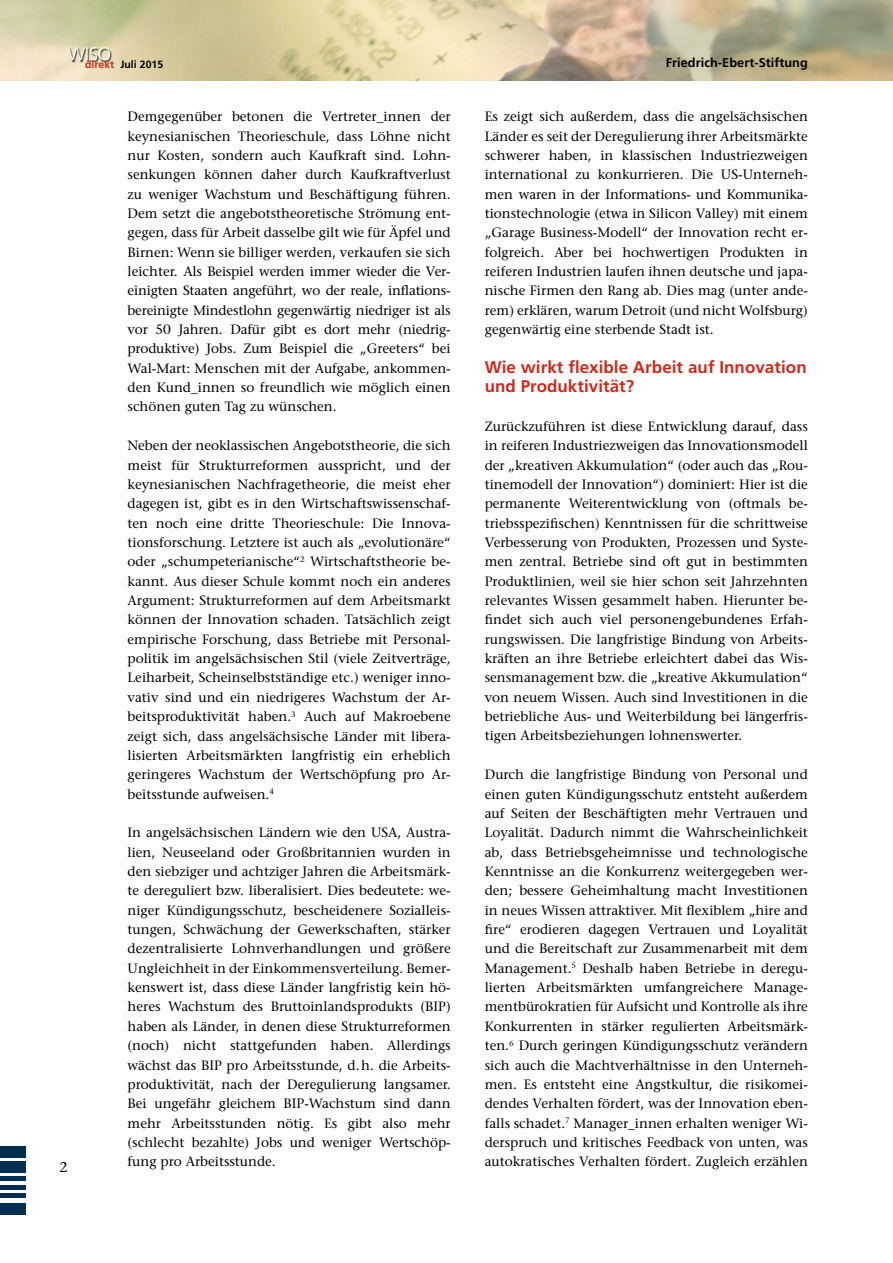
<style>
.page{position:relative;width:893px;height:1263px;background:#fff}
.page>*{position:absolute;margin:0;border:0;box-sizing:border-box;transform-origin:0 0}
.t1{font:300 18px "Frutiger";color:#fff}
.t2{font:700 16.95px/19.4px "Frutiger";letter-spacing:.005em;color:#cb2a1d}
.t3{font:14.25px "Stone Serif";color:#000}
.t4{font:13.5px/19.4px "Stone Serif";color:#000;text-align:justify}
.t5{font:700 12.75px "Frutiger";letter-spacing:.005em;color:#000}
.t6{font:700 10.5px "Frutiger";letter-spacing:.005em;color:#000}
.s1{color:#cb2a1d}
</style>
<div class="page">
<img style="left:0;top:0;width:893px;height:80px">
<div style="left:0;top:1147px;width:26px;height:11px;background:#002f52"></div>
<div style="left:0;top:1204px;width:26px;height:11px;background:#002f52"></div>
<div style="left:0;top:1161px;width:26px;height:12px;background:#002f52"></div>
<hr style="left:0;top:1177px;width:26px;height:4px;background:#002f52">
<hr style="left:0;top:1185px;width:26px;height:4px;background:#002f52">
<hr style="left:0;top:1194px;width:26px;height:4px;background:#002f52">
<div style="left:69px;top:48px;width:43px;height:14px;background:#000;opacity:.75"></div>
<h1 class="t1" style="left:68px;top:44px;width:44px">WISO</h1>
<p class="t6" style="left:85px;top:59px;width:80px"><span class="s1">direkt</span> Juli 2015</p>
<p class="t5" style="left:666px;top:55px;width:144px">Friedrich-Ebert-Stiftung</p>
<p class="t3" style="left:60px;top:1158px;width:10px">2</p>
<p class="t4" style="left:128px;top:107px;width:325px">Demgegenüber betonen die Vertreter_innen der keynesianischen Theorieschule, dass Löhne nicht nur Kosten, sondern auch Kaufkraft sind. Lohn&shy;senkungen können daher durch Kaufkraftverlust zu weniger Wachstum und Beschäftigung führen.<br>Dem setzt die angebotstheoretische Strömung ent&shy;gegen, dass für Arbeit dasselbe gilt wie für Äpfel und Birnen: Wenn sie billiger werden, verkaufen sie sich leichter. Als Beispiel werden immer wieder die Ver&shy;einigten Staaten angeführt, wo der reale, inflations&shy;bereinigte Mindestlohn gegenwärtig niedriger ist als vor 50 Jahren. Dafür gibt es dort mehr (niedrig&shy;produktive) Jobs. Zum Beispiel die „Greeters“ bei Wal-Mart: Menschen mit der Aufgabe, ankommen&shy;den Kund_innen so freundlich wie möglich einen schönen guten Tag zu wünschen.</p>
<p class="t4" style="left:128px;top:436px;width:325px">Neben der neoklassischen Angebotstheorie, die sich meist für Strukturreformen ausspricht, und der keynesianischen Nachfragetheorie, die meist eher dagegen ist, gibt es in den Wirtschaftswissenschaf&shy;ten noch eine dritte Theorieschule: Die Innova&shy;tionsforschung. Letztere ist auch als „evolutionäre“ oder „schumpeterianische“<sup>2</sup> Wirtschaftstheorie be&shy;kannt. Aus dieser Schule kommt noch ein anderes Argument: Strukturreformen auf dem Arbeitsmarkt können der Innovation schaden. Tatsächlich zeigt empirische Forschung, dass Betriebe mit Personal&shy;politik im angelsächsischen Stil (viele Zeitverträge, Leiharbeit, Scheinselbstständige etc.) weniger inno&shy;vativ sind und ein niedrigeres Wachstum der Ar&shy;beitsproduktivität haben.<sup>3</sup> Auch auf Makroebene zeigt sich, dass angelsächsische Länder mit libera&shy;lisierten Arbeitsmärkten langfristig ein erheblich geringeres Wachstum der Wertschöpfung pro Ar&shy;beitsstunde aufweisen.<sup>4</sup></p>
<p class="t4" style="left:128px;top:823px;width:325px">In angelsächsischen Ländern wie den USA, Austra&shy;lien, Neuseeland oder Großbritannien wurden in den siebziger und achtziger Jahren die Arbeitsmärk&shy;te dereguliert bzw. liberalisiert. Dies bedeutete: we&shy;niger Kündigungsschutz, bescheidenere Sozialleis&shy;tungen, Schwächung der Gewerkschaften, stärker dezentralisierte Lohnverhandlungen und größere Ungleichheit in der Einkommensverteilung. Bemer&shy;kenswert ist, dass diese Länder langfristig kein hö&shy;heres Wachstum des Bruttoinlandsprodukts (BIP) haben als Länder, in denen diese Strukturreformen (noch) nicht stattgefunden haben. Allerdings wächst das BIP pro Arbeitsstunde, d.h. die Arbeits&shy;produktivität, nach der Deregulierung langsamer.<br>Bei ungefähr gleichem BIP-Wachstum sind dann mehr Arbeitsstunden nötig. Es gibt also mehr (schlecht bezahlte) Jobs und weniger Wertschöp&shy;fung pro Arbeitsstunde.</p>
<p class="t4" style="left:485px;top:107px;width:325px">Es zeigt sich außerdem, dass die angelsächsischen Länder es seit der Deregulierung ihrer Arbeitsmärkte schwerer haben, in klassischen Industriezweigen international zu konkurrieren. Die US-Unterneh&shy;men waren in der Informations- und Kommunika&shy;tionstechnologie (etwa in Silicon Valley) mit einem „Garage Business-Modell“ der Innovation recht er&shy;folgreich. Aber bei hochwertigen Produkten in reiferen Industrien laufen ihnen deutsche und japa&shy;nische Firmen den Rang ab. Dies mag (unter ande&shy;rem) erklären, warum Detroit (und nicht Wolfsburg) gegenwärtig eine sterbende Stadt ist.</p>
<p class="t2" style="left:485px;top:357px;width:323px">Wie wirkt flexible Arbeit auf Innovation und Produktivität?</p>
<p class="t4" style="left:485px;top:416px;width:325px">Zurückzuführen ist diese Entwicklung darauf, dass in reiferen Industriezweigen das Innovationsmodell der „kreativen Akkumulation“ (oder auch das „Rou&shy;tinemodell der Innovation“) dominiert: Hier ist die permanente Weiterentwicklung von (oftmals be&shy;triebsspezifischen) Kenntnissen für die schrittweise Verbesserung von Produkten, Prozessen und Syste&shy;men zentral. Betriebe sind oft gut in bestimmten Produktlinien, weil sie hier schon seit Jahrzehnten relevantes Wissen gesammelt haben. Hierunter be&shy;findet sich auch viel personengebundenes Erfah&shy;rungswissen. Die langfristige Bindung von Arbeits&shy;kräften an ihre Betriebe erleichtert dabei das Wis&shy;sensmanagement bzw. die „kreative Akkumulation“ von neuem Wissen. Auch sind Investitionen in die betriebliche Aus- und Weiterbildung bei längerfris&shy;tigen Arbeitsbeziehungen lohnenswerter.</p>
<p class="t4" style="left:485px;top:765px;width:325px">Durch die langfristige Bindung von Personal und einen guten Kündigungsschutz entsteht außerdem auf Seiten der Beschäftigten mehr Vertrauen und Loyalität. Dadurch nimmt die Wahrscheinlichkeit ab, dass Betriebsgeheimnisse und technologische Kenntnisse an die Konkurrenz weitergegeben wer&shy;den; bessere Geheimhaltung macht Investitionen in neues Wissen attraktiver. Mit flexiblem „hire and fire“ erodieren dagegen Vertrauen und Loyalität und die Bereitschaft zur Zusammenarbeit mit dem Management.<sup>5</sup> Deshalb haben Betriebe in deregu&shy;lierten Arbeitsmärkten umfangreichere Manage&shy;mentbürokratien für Aufsicht und Kontrolle als ihre Konkurrenten in stärker regulierten Arbeitsmärk&shy;ten.<sup>6</sup> Durch geringen Kündigungsschutz verändern sich auch die Machtverhältnisse in den Unterneh&shy;men. Es entsteht eine Angstkultur, die risikomei&shy;dendes Verhalten fördert, was der Innovation eben&shy;falls schadet.<sup>7</sup> Manager_innen erhalten weniger Wi&shy;derspruch und kritisches Feedback von unten, was autokratisches Verhalten fördert. Zugleich erzählen</p>
</div>
